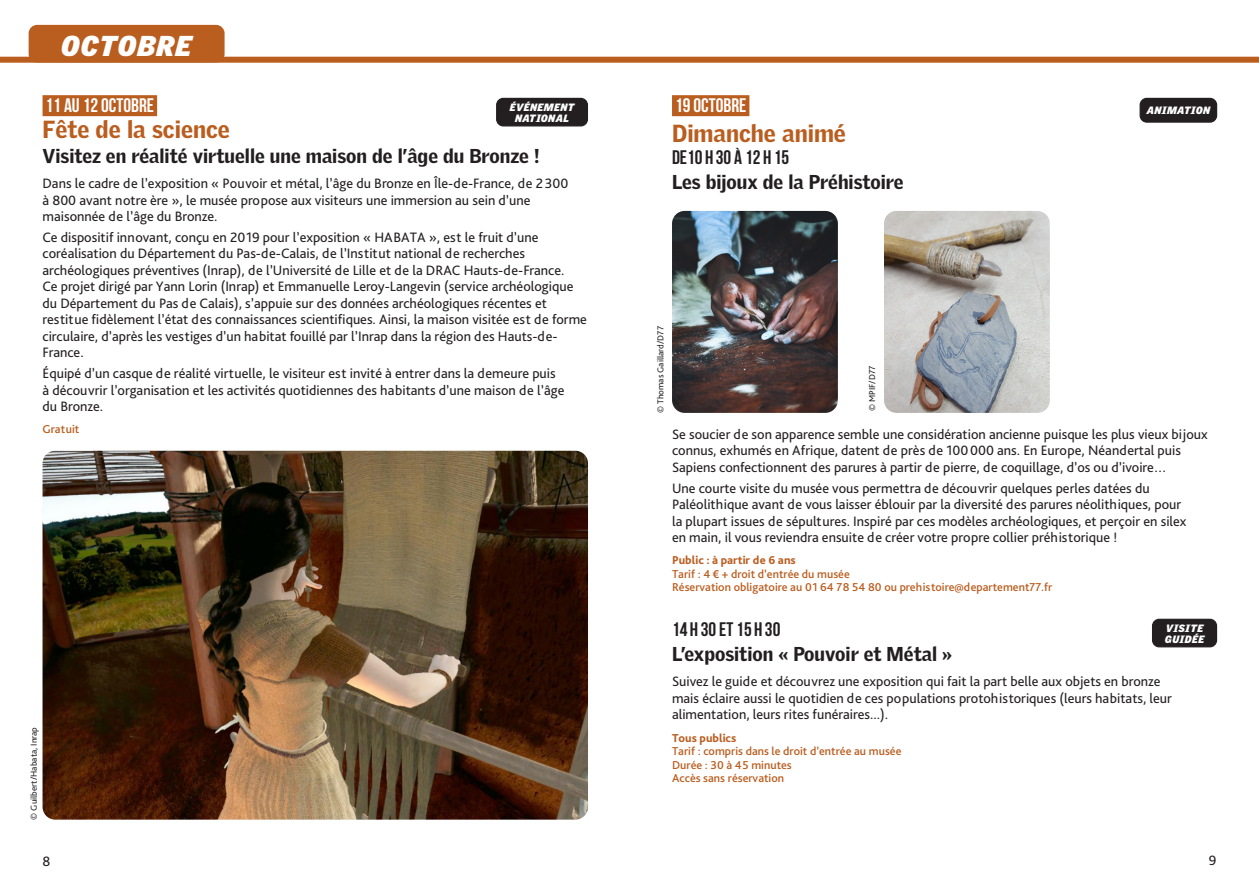
<style>
.page{position:relative;width:1259px;height:893px;background:#fff}
.page>*{position:absolute;margin:0;border:0;box-sizing:border-box;transform-origin:0 0}
.t1{font:italic 900 27.9px "Griffith Gothic";letter-spacing:.04em;color:#fff}
.t2{font:900 24px "Griffith Gothic";color:#ba5e20}
.t3{font:900 19.5px "Griffith Gothic";color:#231f20}
.t4{font:700 19.5px "Bebas Neue";color:#231f20}
.t5{font:700 19.5px "Bebas Neue";color:#fff}
.t6{font:14.25px/16.5px "Bliss Pro";color:#231f20}
.t7{font:500 12px/13.5px "Bliss Pro";color:#ba5e20}
.t8{font:italic 900 10.35px/10.5px "Griffith Gothic";letter-spacing:.04em;color:#fff;text-align:center}
.t9{font:9px "Bliss Pro";color:#231f20}
.s1{font-weight:800}
</style>
<div class="page">
<div style="left:43px;top:95px;width:114px;height:21px;background:#ba5e20"></div>
<div style="left:672px;top:95px;width:77px;height:21px;background:#ba5e20"></div>
<div style="left:29px;top:25px;width:196px;height:38px;background:#ba5e20;border-radius:9px"></div>
<div style="left:0;top:57px;width:1259px;height:6px;background:#ba5e20"></div>
<div style="left:497px;top:98px;width:90px;height:28px;background:#231f20;border-radius:7px"></div>
<div style="left:496px;top:98px;width:92px;height:28px;border:1px solid #231f20;border-radius:7px"></div>
<div style="left:1140px;top:98px;width:76px;height:24px;background:#231f20;border-radius:7px"></div>
<div style="left:1139px;top:98px;width:78px;height:25px;border:1px solid #231f20;border-radius:7px"></div>
<div style="left:1152px;top:619px;width:64px;height:28px;background:#231f20;border-radius:7px"></div>
<div style="left:1152px;top:619px;width:65px;height:28px;border:1px solid #231f20;border-radius:7px"></div>
<img style="left:43px;top:451px;width:545px;height:369px">
<img style="left:672px;top:211px;width:166px;height:202px">
<img style="left:884px;top:211px;width:166px;height:202px">
<p class="t1" style="left:61px;top:29px;width:132px">OCTOBRE</p>
<p class="t5" style="left:46px;top:95px;width:110px">11 AU 12 OCTOBRE</p>
<p class="t2" style="left:43px;top:115px;width:189px">Fête de la science</p>
<p class="t3" style="left:43px;top:144px;width:498px">Visitez en réalité virtuelle une maison de l’âge du Bronze !</p>
<p class="t6" style="left:43px;top:175px;width:527px">Dans le cadre de l’exposition « Pouvoir et métal, l’âge du Bronze en Île-de-France, de 2300 à 800 avant notre ère », le musée propose aux visiteurs une immersion au sein d’une maisonnée de l’âge du Bronze.</p>
<p class="t6" style="left:43px;top:229px;width:546px">Ce dispositif innovant, conçu en 2019 pour l’exposition « HABATA », est le fruit d’une coréalisation du Département du Pas-de-Calais, de l’Institut national de recherches archéologiques préventives (Inrap), de l’Université de Lille et de la DRAC Hauts-de-France.<br>Ce projet dirigé par Yann Lorin (Inrap) et Emmanuelle Leroy-Langevin (service archéologique du Département du Pas de Calais), s’appuie sur des données archéologiques récentes et restitue fidèlement l’état des connaissances scientifiques. Ainsi, la maison visitée est de forme circulaire, d’après les vestiges d’un habitat fouillé par l’Inrap dans la région des Hauts-de-France.</p>
<p class="t6" style="left:43px;top:365px;width:523px">Équipé d’un casque de réalité virtuelle, le visiteur est invité à entrer dans la demeure puis à découvrir l’organisation et les activités quotidiennes des habitants d’une maison de l’âge du Bronze.</p>
<p class="t7" style="left:43px;top:422px;width:38px">Gratuit</p>
<p class="t5" style="left:675px;top:95px;width:73px">19 OCTOBRE</p>
<p class="t2" style="left:672px;top:119px;width:175px">Dimanche animé</p>
<p class="t4" style="left:672px;top:146px;width:119px">DE10 H 30 À 12 H 15</p>
<p class="t3" style="left:672px;top:170px;width:233px">Les bijoux de la Préhistoire</p>
<p class="t8" style="left:510px;top:102px;width:66px">ÉVÉNEMENT<br>NATIONAL</p>
<p class="t8" style="left:1146px;top:105px;width:65px">ANIMATION</p>
<p class="t9" style="left:655px;top:413px;width:88px;rotate:-90deg">© Thomas Gaillard/D77</p>
<p class="t9" style="left:866px;top:411px;width:47px;rotate:-90deg">© MPIF/D77</p>
<p class="t6" style="left:672px;top:426px;width:537px">Se soucier de son apparence semble une considération ancienne puisque les plus vieux bijoux connus, exhumés en Afrique, datent de près de 100000 ans. En Europe, Néandertal puis<br>Sapiens confectionnent des parures à partir de pierre, de coquillage, d’os ou d’ivoire…</p>
<p class="t6" style="left:672px;top:479px;width:516px">Une courte visite du musée vous permettra de découvrir quelques perles datées du Paléolithique avant de vous laisser éblouir par la diversité des parures néolithiques, pour la plupart issues de sépultures. Inspiré par ces modèles archéologiques, et perçoir en silex en main, il vous reviendra ensuite de créer votre propre collier préhistorique !</p>
<p class="t7" style="left:672px;top:553px;width:382px"><span class="s1">Public : à partir de 6 ans<br></span>Tarif : 4 € + droit d’entrée du musée<br>Réservation obligatoire au 01 64 78 54 80 ou prehistoire@departement77.fr</p>
<p class="t4" style="left:672px;top:619px;width:110px">14 H 30 ET 15 H 30</p>
<p class="t3" style="left:672px;top:643px;width:282px">L’exposition « Pouvoir et Métal »</p>
<p class="t6" style="left:672px;top:673px;width:501px">Suivez le guide et découvrez une exposition qui fait la part belle aux objets en bronze mais éclaire aussi le quotidien de ces populations protohistoriques (leurs habitats, leur alimentation, leurs rites funéraires...).</p>
<p class="t7" style="left:672px;top:730px;width:231px"><span class="s1">Tous publics<br></span>Tarif : compris dans le droit d’entrée au musée<br>Durée : 30 à 45 minutes<br>Accès sans réservation</p>
<p class="t8" style="left:1165px;top:623px;width:41px;text-align:left">VISITE<br>GUIDÉE</p>
<p class="t9" style="left:28px;top:820px;width:94px;rotate:-90deg">© Guilbert/Habata, Inrap</p>
<p class="t6" style="left:43px;top:852px;width:9px">8</p>
<p class="t6" style="left:1208px;top:851px;width:9px">9</p>
</div>
